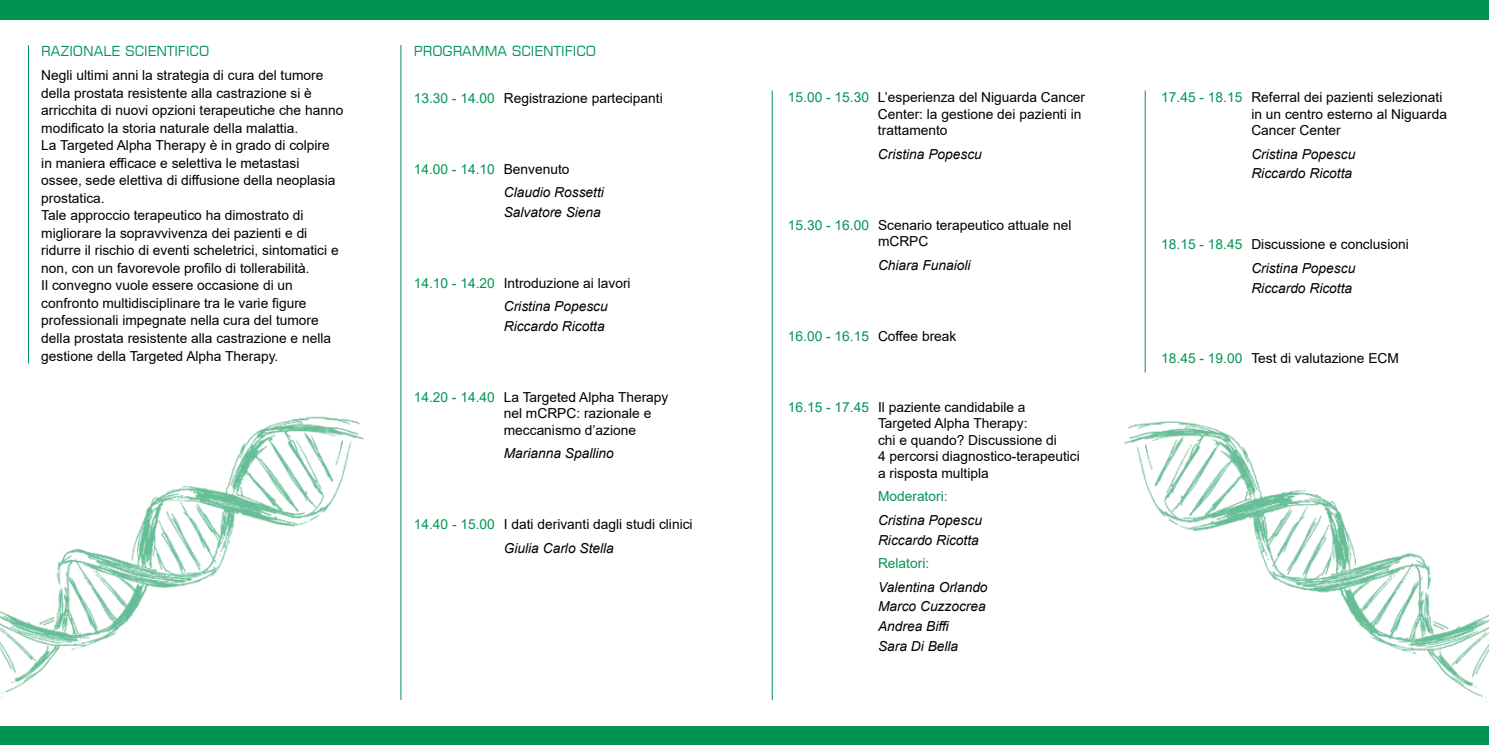
<style>
.page{position:relative;width:1489px;height:745px;background:#fff}
.page>*{position:absolute;margin:0;border:0;box-sizing:border-box;transform-origin:0 0}
.t1{font:13.75px/17.5px "Arial";color:#000}
.t2{font:italic 13.75px/19.6px "Arial";color:#000}
.t3{font:13.75px "Arial";color:#009453}
.t4{font:13.75px "Square 721 BT";color:#009453}
.s1{color:#009453}
.s2{font-style:normal;color:#009453}
.s3{font-style:normal}
.s4{font-style:italic}
.s5{color:#000}
</style>
<div class="page">
<hr style="left:28px;top:45px;width:1px;height:318px;background:#009453">
<hr style="left:400px;top:45px;width:1px;height:654px;background:#009453">
<img style="left:0;top:416px;width:364px;height:282px">
<div style="left:0;top:0;width:1488px;height:19px;background:#009453"></div>
<div style="left:0;top:725px;width:1488px;height:19px;background:#009453"></div>
<hr style="left:772px;top:90px;width:1px;height:609px;background:#009453">
<hr style="left:1144px;top:90px;width:1px;height:282px;background:#009453">
<img style="left:1124px;top:421px;width:364px;height:281px">
<p class="t4" style="left:41px;top:42px;width:169px">RAZIONALE SCIENTIFICO</p>
<p class="t1" style="left:41px;top:66px;width:303px">Negli ultimi anni la strategia di cura del tumore della prostata resistente alla castrazione si è arricchita di nuovi opzioni terapeutiche che hanno modificato la storia naturale della malattia.<br>La Targeted Alpha Therapy è in grado di colpire in maniera efficace e selettiva le metastasi ossee, sede elettiva di diffusione della neoplasia prostatica.<br>Tale approccio terapeutico ha dimostrato di migliorare la sopravvivenza dei pazienti e di ridurre il rischio di eventi scheletrici, sintomatici e non, con un favorevole profilo di tollerabilità.<br>Il convegno vuole essere occasione di un confronto multidisciplinare tra le varie figure professionali impegnate nella cura del tumore della prostata resistente alla castrazione e nella gestione della Targeted Alpha Therapy.</p>
<p class="t4" style="left:414px;top:42px;width:184px">PROGRAMMA SCIENTIFICO</p>
<p class="t1" style="left:414px;top:89px;width:250px"><span class="s1">13.30 - 14.00</span> Registrazione partecipanti</p>
<p class="t2" style="left:504px;top:157px;width:102px;line-height:23.6px;text-indent:-90px"><span class="s2">14.00 - 14.10</span> <span class="s3">Benvenuto<br></span>Claudio Rossetti</p>
<p class="t2" style="left:504px;top:202px;width:99px">Salvatore Siena</p>
<p class="t1" style="left:504px;top:271px;width:128px;line-height:23.6px;text-indent:-90px"><span class="s1">14.10 - 14.20</span> Introduzione ai lavori<br><span class="s4">Cristina Popescu</span></p>
<p class="t2" style="left:504px;top:316px;width:102px">Riccardo Ricotta</p>
<p class="t1" style="left:504px;top:388px;width:166px;line-height:16.5px;text-indent:-90px"><span class="s1">14.20 - 14.40</span> La Targeted Alpha Therapy nel mCRPC: razionale e meccanismo d’azione</p>
<p class="t2" style="left:504px;top:443px;width:112px">Marianna Spallino</p>
<p class="t1" style="left:504px;top:512px;width:190px;line-height:23.6px;text-indent:-90px"><span class="s1">14.40 - 15.00</span> I dati derivanti dagli studi clinici<br><span class="s4">Giulia Carlo Stella</span></p>
<p class="t1" style="left:878px;top:89px;width:209px;line-height:16.5px;text-indent:-90px"><span class="s1">15.00 - 15.30</span> L’esperienza del Niguarda Cancer<br>Center: la gestione dei pazienti in trattamento</p>
<p class="t2" style="left:878px;top:144px;width:105px">Cristina Popescu</p>
<p class="t1" style="left:878px;top:216px;width:195px;line-height:16.5px;text-indent:-90px"><span class="s1">15.30 - 16.00</span> Scenario terapeutico attuale nel mCRPC</p>
<p class="t2" style="left:878px;top:255px;width:94px">Chiara Funaioli</p>
<p class="t3" style="left:788px;top:326px;width:170px">16.00 - 16.15 <span class="s5">Coffee break</span></p>
<p class="t1" style="left:878px;top:398px;width:203px;line-height:16.5px;text-indent:-90px"><span class="s1">16.15 - 17.45</span> Il paziente candidabile a<br>Targeted Alpha Therapy:<br>chi e quando? Discussione di<br>4 percorsi diagnostico-terapeutici a risposta multipla</p>
<p class="t3" style="left:878px;top:486px;width:71px">Moderatori:</p>
<p class="t2" style="left:878px;top:510px;width:105px">Cristina Popescu<br>Riccardo Ricotta</p>
<p class="t3" style="left:878px;top:553px;width:53px">Relatori:</p>
<p class="t2" style="left:878px;top:577px;width:111px">Valentina Orlando<br>Marco Cuzzocrea<br>Andrea Biffi<br>Sara Di Bella</p>
<p class="t1" style="left:1251px;top:89px;width:197px;line-height:16.5px;text-indent:-90px"><span class="s1">17.45 - 18.15</span> Referral dei pazienti selezionati in un centro esterno al Niguarda<br>Cancer Center</p>
<p class="t2" style="left:1251px;top:144px;width:105px">Cristina Popescu<br>Riccardo Ricotta</p>
<p class="t1" style="left:1251px;top:232px;width:159px;line-height:23.6px;text-indent:-90px"><span class="s1">18.15 - 18.45</span> Discussione e conclusioni<br><span class="s4">Cristina Popescu</span></p>
<p class="t2" style="left:1251px;top:278px;width:102px">Riccardo Ricotta</p>
<p class="t1" style="left:1161px;top:349px;width:239px"><span class="s1">18.45 - 19.00</span> Test di valutazione ECM</p>
</div>
